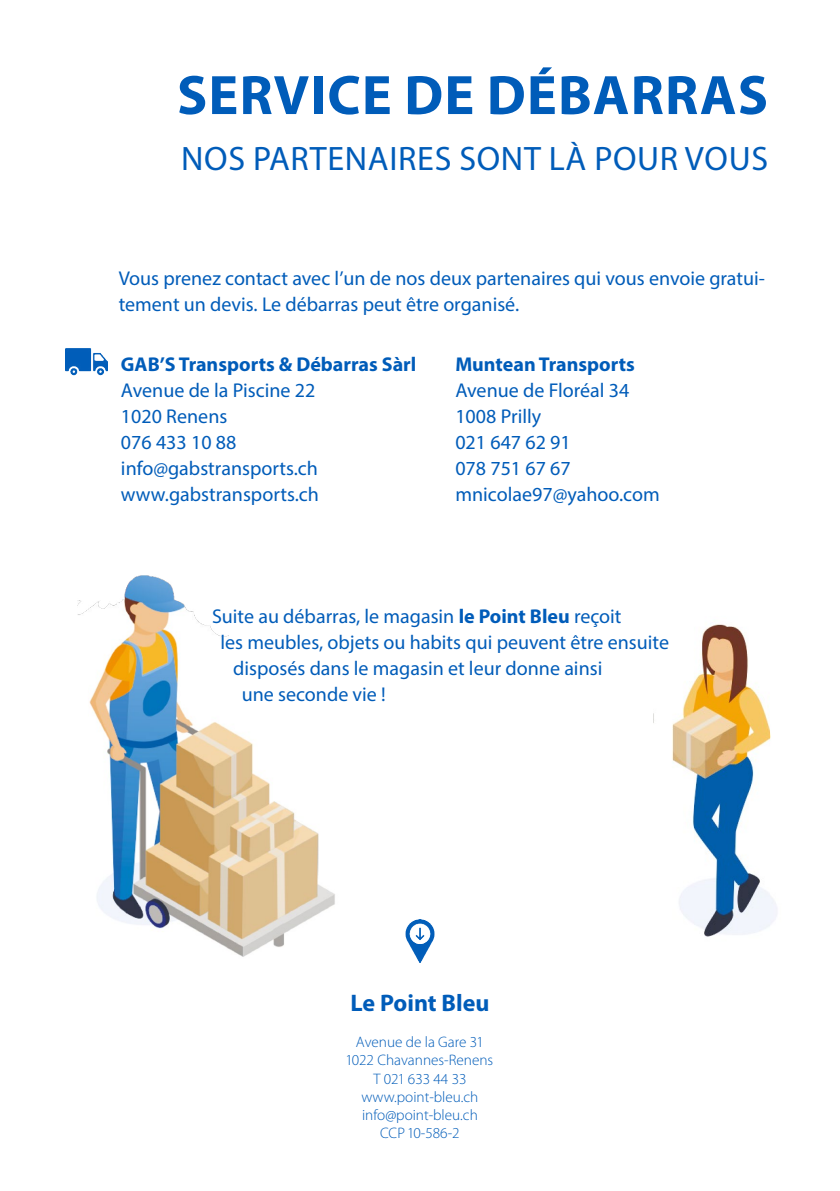
<style>
.page{position:relative;width:840px;height:1191px;background:#fff}
.page>*{position:absolute;margin:0;border:0;box-sizing:border-box;transform-origin:0 0}
.t1{font:700 56px "Myriad Pro";letter-spacing:.02em;color:#005cb9}
.t2{font:34px "Myriad Pro";letter-spacing:.02em;color:#005cb9}
.t3{font:700 24px "Myriad Pro";color:#005cb9}
.t4{font:20px/26px "Myriad Pro";color:#005cb9}
.t5{font:700 20px "Myriad Pro";color:#005cb9}
.t6{font:300 15.2px/18.2px "Myriad Pro";color:#005cb9;text-align:center}
.s1{font-weight:700}
</style>
<div class="page">
<img style="left:77px;top:575px;width:258px;height:382px">
<img style="left:768px;top:721px;width:9px;height:206px">
<img style="left:653px;top:624px;width:115px;height:313px">
<img style="left:405px;top:919px;width:30px;height:43px">
<img style="left:66px;top:348px;width:41px;height:28px">
<div style="left:229px;top:546px;width:146px;height:117px;background:#fff"></div>
<h1 class="t1" style="left:177px;top:59px;width:592px">SERVICE DE DÉBARRAS</h1>
<h2 class="t2" style="left:181px;top:138px;width:588px">NOS PARTENAIRES SONT LÀ POUR VOUS</h2>
<p class="t4" style="left:119px;top:265px;width:647px">Vous prenez contact avec l’un de nos deux partenaires qui vous envoie gratui&shy;tement un devis. Le débarras peut être organisé.</p>
<p class="t5" style="left:121px;top:351px;width:297px">GAB’S Transports &amp; Débarras Sàrl</p>
<p class="t4" style="left:121px;top:377px;width:199px">Avenue de la Piscine 22<br>1020 Renens<br>076 433 10 88 info@gabstransports.ch www.gabstransports.ch</p>
<p class="t5" style="left:455px;top:351px;width:181px">Muntean Transports</p>
<p class="t4" style="left:455px;top:377px;width:206px">Avenue de Floréal 34<br>1008 Prilly<br>021 647 62 91<br>078 751 67 67 mnicolae97@yahoo.com</p>
<p class="t4" style="left:212px;top:603px;width:411px">Suite au débarras, le magasin <span class="s1">le Point Bleu</span> reçoit</p>
<p class="t4" style="left:220px;top:629px;width:450px">les meubles, objets ou habits qui peuvent être ensuite</p>
<p class="t4" style="left:233px;top:655px;width:370px">disposés dans le magasin et leur donne ainsi</p>
<p class="t4" style="left:241px;top:681px;width:145px">une seconde vie !</p>
<p class="t3" style="left:350px;top:986px;width:140px">Le Point Bleu</p>
<p class="t6" style="left:345px;top:1033px;width:149px">Avenue de la Gare 31<br>1022 Chavannes-Renens<br>T 021 633 44 33 www.point-bleu.ch info@point-bleu.ch<br>CCP 10-586-2</p>
</div>
